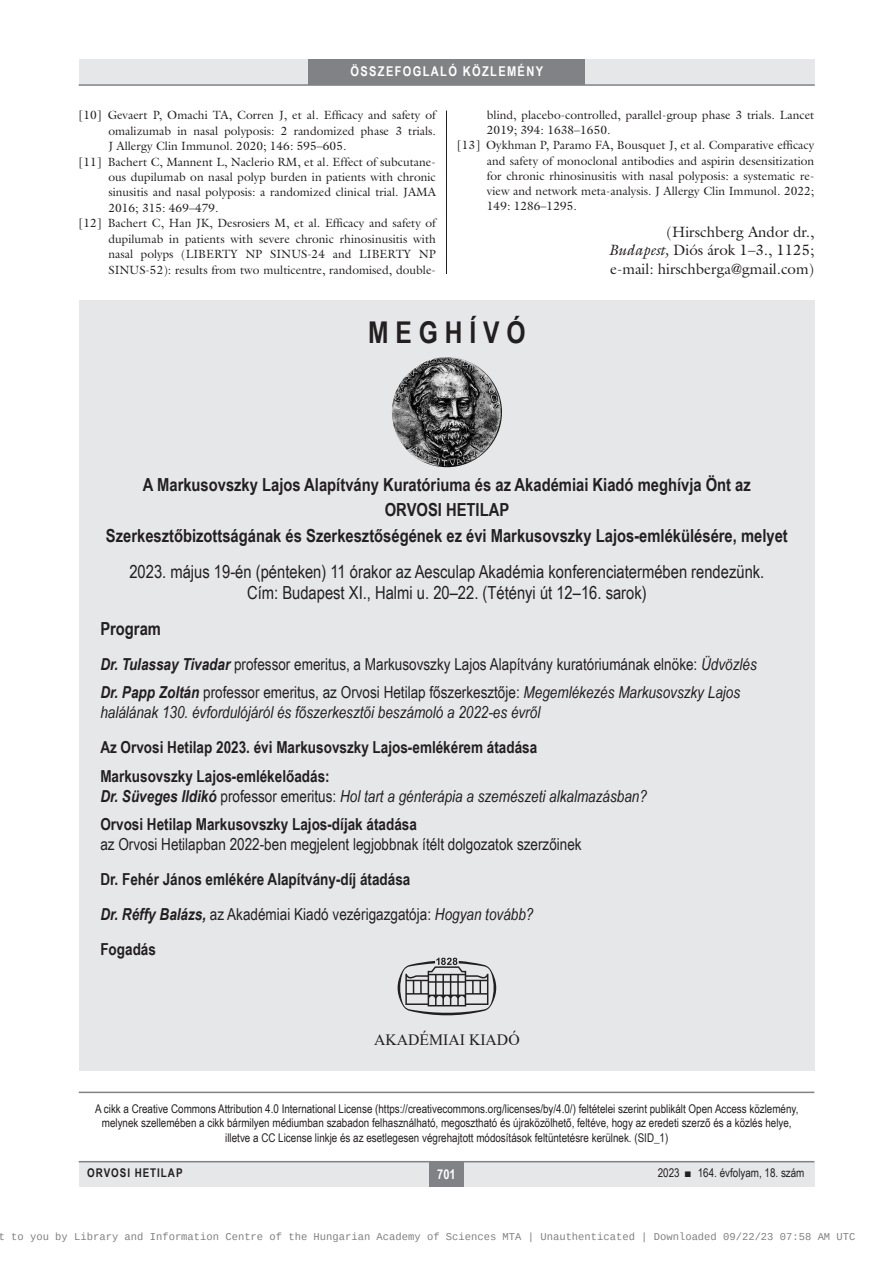
<style>
.page{position:relative;width:893px;height:1263px;background:#fff}
.page>*{position:absolute;margin:0;border:0;box-sizing:border-box;transform-origin:0 0}
.Rendezvenyek{font:700 30px "Arial Narrow";color:#231f20}
.Rendezvenyek-2{font:700 18px "Arial Narrow";color:#231f20}
.Rendezvenyek-3{font:18px/21px "Arial Narrow";color:#231f20;text-align:center}
.Rendezvenyek-4{font:16.5px/19.8px "Arial Narrow";color:#231f20}
.Rendezvenyek-5{font:italic 16.5px/19.8px "Arial Narrow";color:#231f20}
.Rendezvenyek-6{font:700 16.5px "Arial Narrow";color:#231f20}
.Rendezvenyek-7{font:15.75px "Times New Roman";color:#231f20}
.irodalom_szerzo{font:15px "Galliard Reg";color:#231f20}
.t1{font:700 13.5px "Arial Narrow";letter-spacing:.1em;color:#fff}
.t2{font:12px/15.5px "Galliard Reg";color:#231f20;text-align:justify}
.roviditesek_cim{font:12px/14.4px "Arial Narrow";color:#231f20;text-align:center}
.t3{font:700 12px "Arial Narrow";letter-spacing:.08em;color:#231f20}
.t4{font:10.5px "Liberation Mono";color:rgb(0 0 0/.5)}
.s1{font-style:italic}
.s2{font-weight:700;font-style:italic}
.s3{font-weight:700}
.s4{font-style:normal}
</style>
<div class="page">
<div style="left:79px;top:1161px;width:735px;height:25px;background:#e6e7e9"></div>
<div style="left:429px;top:1161px;width:34px;height:25px;background:#808285"></div>
<hr style="left:79px;top:1161px;width:735px;height:1px;background:#808285">
<div style="left:79px;top:60px;width:735px;height:25px;background:#e6e7e9"></div>
<div style="left:308px;top:60px;width:277px;height:25px;background:#808285"></div>
<hr style="left:79px;top:84px;width:736px;height:2px;background:#808285">
<hr style="left:446px;top:111px;width:1px;height:1026px;background:#231f20">
<hr style="left:79px;top:1091px;width:735px;height:2px;background:#808285">
<div style="left:79px;top:300px;width:736px;height:770px;background:#e6e7e9"></div>
<img style="left:392px;top:357px;width:110px;height:110px;border-radius:55px">
<svg style="left:398px;top:958px;width:98px;height:57px"></svg>
<p class="t1" style="left:350px;top:61px;width:194px">ÖSSZEFOGLALÓ KÖZLEMÉNY</p>
<p class="t2" style="left:108px;top:107px;width:329px;text-indent:-30px">[10] Gevaert P, Omachi TA, Corren J, et al. Efficacy and safety of omalizumab in nasal polyposis: 2 randomized phase 3 trials.<br>J Allergy Clin Immunol. 2020; 146: 595–605.</p>
<p class="t2" style="left:108px;top:154px;width:329px;text-indent:-30px">[11] Bachert C, Mannent L, Naclerio RM, et al. Effect of subcutane&shy;ous dupilumab on nasal polyp burden in patients with chronic sinusitis and nasal polyposis: a randomized clinical trial. JAMA 2016; 315: 469–479.</p>
<p class="t2" style="left:108px;top:215px;width:329px;text-indent:-30px">[12] Bachert C, Han JK, Desrosiers M, et al. Efficacy and safety of dupilumab in patients with severe chronic rhinosinusitis with nasal polyps (LIBERTY NP SINUS-24 and LIBERTY NP SINUS-52): results from two multicentre, randomised, double-</p>
<p class="t2" style="left:487px;top:107px;width:329px">blind, placebo-controlled, parallel-group phase 3 trials. Lancet<br>2019; 394: 1638–1650.</p>
<p class="t2" style="left:487px;top:138px;width:329px;text-indent:-30px">[13] Oykhman P, Paramo FA, Bousquet J, et al. Comparative efficacy and safety of monoclonal antibodies and aspirin desensitization for chronic rhinosinusitis with nasal polyposis: a systematic re&shy;view and network meta-analysis. J Allergy Clin Immunol. 2022; 149: 1286–1295.</p>
<p class="irodalom_szerzo" style="left:666px;top:223px;width:149px">(Hirschberg Andor dr.,</p>
<p class="irodalom_szerzo" style="left:609px;top:241px;width:207px"><span class="s1">Budapest,</span> Diós árok 1–3., 1125;</p>
<p class="irodalom_szerzo" style="left:610px;top:259px;width:206px">e-mail: hirschberga@gmail.com)</p>
<p class="Rendezvenyek" style="left:368px;top:310px;width:159px">M E G H Í V Ó</p>
<p class="Rendezvenyek-2" style="left:143px;top:471px;width:609px">A Markusovszky Lajos Alapítvány Kuratóriuma és az Akadémiai Kiadó meghívja Önt az</p>
<p class="Rendezvenyek-2" style="left:385px;top:496px;width:126px">ORVOSI HETILAP</p>
<p class="Rendezvenyek-2" style="left:106px;top:522px;width:683px">Szerkesztőbizottságának és Szerkesztőségének ez évi Markusovszky Lajos-emlékülésére, melyet</p>
<p class="Rendezvenyek-3" style="left:129px;top:560px;width:636px">2023. május 19-én (pénteken) 11 órakor az Aesculap Akadémia konferenciatermében rendezünk.<br>Cím: Budapest XI., Halmi u. 20–22. (Tétényi út 12–16. sarok)</p>
<p class="Rendezvenyek-2" style="left:100px;top:615px;width:62px">Program</p>
<p class="Rendezvenyek-4" style="left:100px;top:653px;width:658px"><span class="s2">Dr. Tulassay Tivadar</span> professor emeritus, a Markusovszky Lajos Alapítvány kuratóriumának elnöke: <span class="s1">Üdvözlés</span></p>
<p class="Rendezvenyek-5" style="left:100px;top:682px;width:641px"><span class="s3">Dr. Papp Zoltán</span> <span class="s4">professor emeritus, az Orvosi Hetilap főszerkesztője:</span> Megemlékezés Markusovszky Lajos halálának 130. évfordulójáról és főszerkesztői beszámoló a 2022-es évről</p>
<p class="Rendezvenyek-6" style="left:100px;top:735px;width:438px">Az Orvosi Hetilap 2023. évi Markusovszky Lajos-emlékérem átadása</p>
<p class="Rendezvenyek-6" style="left:100px;top:763px;width:231px">Markusovszky Lajos-emlékelőadás:</p>
<p class="Rendezvenyek-5" style="left:100px;top:785px;width:548px"><span class="s3">Dr. Süveges Ildikó</span> <span class="s4">professor emeritus:</span> Hol tart a génterápia a szemészeti alkalmazásban?</p>
<p class="Rendezvenyek-4" style="left:100px;top:814px;width:483px"><span class="s3">Orvosi Hetilap Markusovszky Lajos-díjak átadása<br></span>az Orvosi Hetilapban 2022-ben megjelent legjobbnak ítélt dolgozatok szerzőinek</p>
<p class="Rendezvenyek-6" style="left:100px;top:867px;width:312px">Dr. Fehér János emlékére Alapítvány-díj átadása</p>
<p class="Rendezvenyek-4" style="left:100px;top:903px;width:435px"><span class="s2">Dr. Réffy Balázs,</span> az Akadémiai Kiadó vezérigazgatója: <span class="s1">Hogyan tovább?</span></p>
<p class="Rendezvenyek-6" style="left:100px;top:936px;width:57px">Fogadás</p>
<p class="Rendezvenyek-7" style="left:374px;top:1029px;width:147px">AKADÉMIAI KIADÓ</p>
<p class="roviditesek_cim" style="left:95px;top:1101px;width:705px">A cikk a Creative Commons Attribution 4.0 International License (https://creativecommons.org/licenses/by/4.0/) feltételei szerint publikált Open Access közlemény, melynek szellemében a cikk bármilyen médiumban szabadon felhasználható, megosztható és újraközölhető, feltéve, hogy az eredeti szerző és a közlés helye, illetve a CC License linkje és az esetlegesen végrehajtott módosítások feltüntetésre kerülnek. (SID_1)</p>
<p class="t3" style="left:87px;top:1164px;width:97px">ORVOSI HETILAP</p>
<p class="t1" style="left:437px;top:1163px;width:20px">701</p>
<p class="roviditesek_cim" style="left:658px;top:1165px;width:148px">2023 ■ 164. évfolyam, 18. szám</p>
<p class="t4" style="left:-1px;top:1232px;width:858px">t to you by Library and Information Centre of the Hungarian Academy of Sciences MTA | Unauthenticated | Downloaded 09/22/23 07:58 AM UTC</p>
</div>
